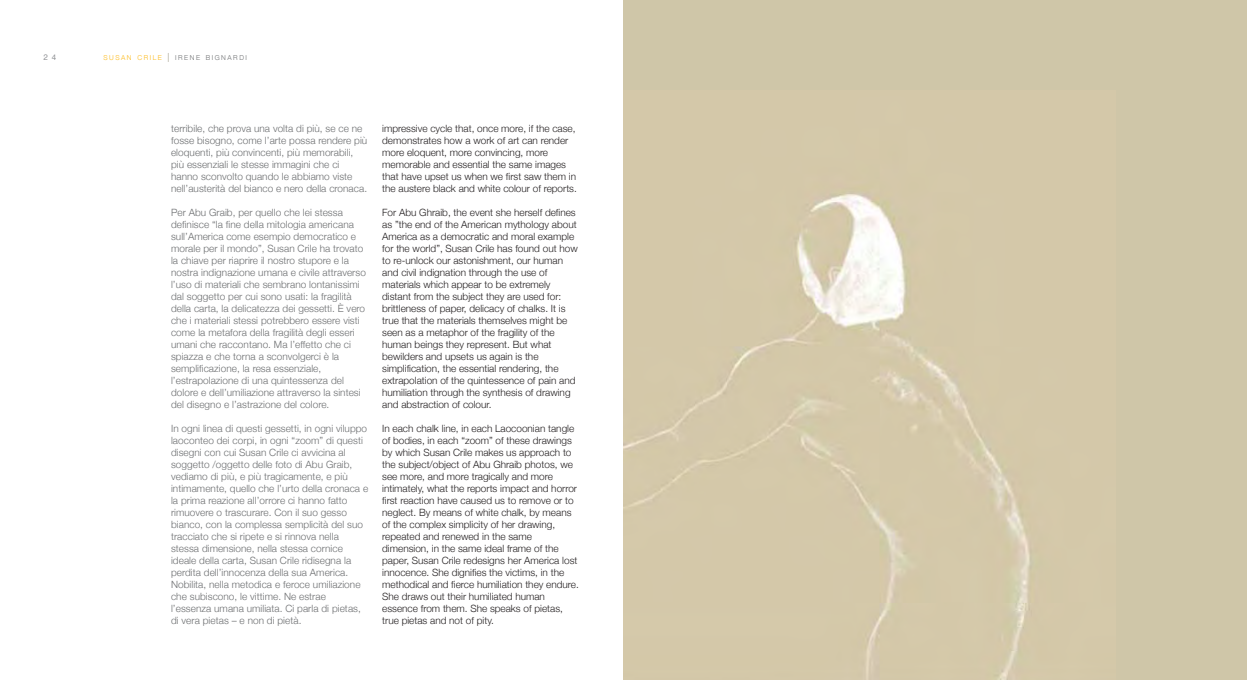
<style>
.page{position:relative;width:1247px;height:680px;background:#fff}
.page>*{position:absolute;margin:0;border:0;box-sizing:border-box;transform-origin:0 0}
.t1{font:300 10px/12px "Helvetica Neue";letter-spacing:.005em;color:#6c6e70}
.t2{font:300 10px/12px "Helvetica Neue";color:#231f20}
.t3{font:8px "Helvetica";color:#939598}
.t4{font:300 6.8px "Helvetica Neue";letter-spacing:.22em;color:#6c6e70}
.s1{color:#fdb813}
.s2{font-size:9px;color:#97927c}
</style>
<div class="page">
<div style="left:624px;top:0;width:623px;height:680px;background:#cfc6a8"></div>
<img style="left:624px;top:193px;width:407px;height:487px">
<p class="t3" style="left:44px;top:54px;width:14px">2 4</p>
<p class="t4" style="left:104px;top:54px;width:145px"><span class="s1">SUSAN CRILE</span> <span class="s2">|</span> IRENE BIGNARDI</p>
<p class="t1" style="left:171px;top:122px;width:198px">terribile, che prova una volta di più, se ce ne fosse bisogno, come l’arte possa rendere più eloquenti, più convincenti, più memorabili, più essenziali le stesse immagini che ci hanno sconvolto quando le abbiamo viste nell’austerità del bianco e nero della cronaca.</p>
<p class="t1" style="left:171px;top:206px;width:196px">Per Abu Graib, per quello che lei stessa definisce “la fine della mitologia americana sull’America come esempio democratico e morale per il mondo”, Susan Crile ha trovato la chiave per riaprire il nostro stupore e la nostra indignazione umana e civile attraverso l’uso di materiali che sembrano lontanissimi dal soggetto per cui sono usati: la fragilità della carta, la delicatezza dei gessetti. È vero che i materiali stessi potrebbero essere visti come la metafora della fragilità degli esseri umani che raccontano. Ma l’effetto che ci spiazza e che torna a sconvolgerci è la semplificazione, la resa essenziale, l’estrapolazione di una quintessenza del dolore e dell’umiliazione attraverso la sintesi del disegno e l’astrazione del colore.</p>
<p class="t1" style="left:171px;top:422px;width:199px">In ogni linea di questi gessetti, in ogni viluppo laoconteo dei corpi, in ogni “zoom” di questi disegni con cui Susan Crile ci avvicina al soggetto /oggetto delle foto di Abu Graib, vediamo di più, e più tragicamente, e più intimamente, quello che l’urto della cronaca e la prima reazione all’orrore ci hanno fatto rimuovere o trascurare. Con il suo gesso bianco, con la complessa semplicità del suo tracciato che si ripete e si rinnova nella stessa dimensione, nella stessa cornice ideale della carta, Susan Crile ridisegna la perdita dell’innocenza della sua America.<br>Nobilita, nella metodica e feroce umiliazione che subiscono, le vittime. Ne estrae l’essenza umana umiliata. Ci parla di pietas, di vera pietas – e non di pietà.</p>
<p class="t2" style="left:382px;top:122px;width:196px">impressive cycle that, once more, if the case, demonstrates how a work of art can render more eloquent, more convincing, more memorable and essential the same images that have upset us when we first saw them in the austere black and white colour of reports.</p>
<p class="t2" style="left:382px;top:206px;width:197px">For Abu Ghraib, the event she herself defines as ”the end of the American mythology about America as a democratic and moral example for the world”, Susan Crile has found out how to re-unlock our astonishment, our human and civil indignation through the use of materials which appear to be extremely distant from the subject they are used for: brittleness of paper, delicacy of chalks. It is true that the materials themselves might be seen as a metaphor of the fragility of the human beings they represent. But what bewilders and upsets us again is the simplification, the essential rendering, the extrapolation of the quintessence of pain and humiliation through the synthesis of drawing and abstraction of colour.</p>
<p class="t2" style="left:382px;top:422px;width:198px">In each chalk line, in each Laocoonian tangle of bodies, in each “zoom” of these drawings by which Susan Crile makes us approach to the subject/object of Abu Ghraib photos, we see more, and more tragically and more intimately, what the reports impact and horror first reaction have caused us to remove or to neglect. By means of white chalk, by means of the complex simplicity of her drawing, repeated and renewed in the same dimension, in the same ideal frame of the paper, Susan Crile redesigns her America lost innocence. She dignifies the victims, in the methodical and fierce humiliation they endure.<br>She draws out their humiliated human essence from them. She speaks of pietas, true pietas and not of pity.</p>
</div>
